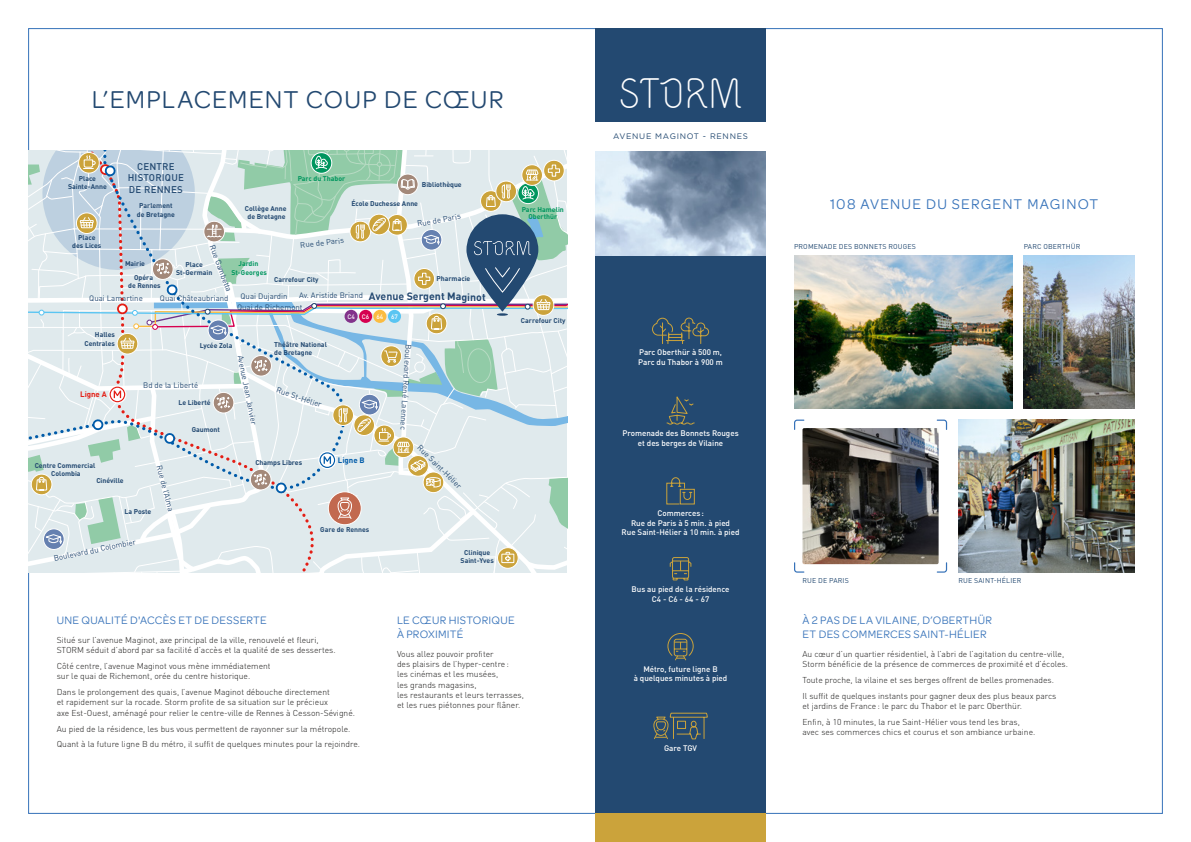
<style>
.page{position:relative;width:1191px;height:842px;background:#fff}
.page>*{position:absolute;margin:0;border:0;box-sizing:border-box;transform-origin:0 0}
.t1{font:48.3px "Vetka";color:#fff}
.t2{font:26px "Omnes";letter-spacing:.045em;color:#234971}
.t3{font:15px "Omnes";letter-spacing:.08em;color:#3672b9}
.t4{font:11.5px/13.8px "Omnes";letter-spacing:.025em;color:#3672b9}
.t5{font:700 10.6px "DIN Pro";letter-spacing:-.005em;color:#234971}
.t6{font:500 9.7px/11.5px "DIN Pro";letter-spacing:.02em;color:#234971;text-align:center}
.t7{font:300 8.5px/10.2px "DIN Pro";color:#181716}
.t8{font:500 8px/9.6px "DIN Pro";color:#fff;text-align:center}
.t9{font:8px "Gotham";letter-spacing:.09em;color:#234971}
.t10{font:7.8px "DIN Pro";color:#234971}
.t11{font:700 7.8px "DIN Pro";color:#005ba9}
.t12{font:700 7.8px "DIN Pro";color:#e41e15}
.t13{font:7px "DIN Pro";letter-spacing:.02em;color:#234971}
.t14{font:700 6.9px/8.3px "DIN Pro";color:#234971;text-align:center}
.t15{font:700 6.9px/8.7px "DIN Pro";color:#00965e;text-align:center}
.t16{font:500 6.4px "DIN Pro";color:#fff}
</style>
<div class="page">
<svg style="left:28px;top:150px;width:539px;height:424px;background:#d2dede"></svg>
<div style="left:595px;top:255px;width:170px;height:559px;background:#234971"></div>
<svg style="left:666px;top:477px;width:29px;height:28px"></svg>
<svg style="left:653px;top:712px;width:55px;height:27px"></svg>
<svg style="left:669px;top:557px;width:22px;height:23px"></svg>
<svg style="left:667px;top:633px;width:27px;height:28px"></svg>
<svg style="left:652px;top:317px;width:57px;height:27px"></svg>
<img style="left:958px;top:420px;width:176px;height:153px">
<img style="left:595px;top:151px;width:170px;height:104px">
<svg style="left:794px;top:562px;width:10px;height:11px"></svg>
<svg style="left:794px;top:420px;width:10px;height:10px"></svg>
<svg style="left:936px;top:562px;width:11px;height:11px"></svg>
<svg style="left:936px;top:420px;width:11px;height:10px"></svg>
<img style="left:802px;top:428px;width:136px;height:136px">
<img style="left:794px;top:255px;width:218px;height:153px">
<img style="left:1023px;top:255px;width:111px;height:153px">
<div style="left:595px;top:814px;width:170px;height:28px;background:#cba33b"></div>
<svg style="left:666px;top:396px;width:29px;height:29px"></svg>
<div style="left:595px;top:28px;width:170px;height:94px;background:#234971"></div>
<p class="t2" style="left:92px;top:85px;width:413px">L’EMPLACEMENT COUP DE CŒUR</p>
<p class="t14" style="left:68px;top:173px;width:40px">Place<br>Sainte-Anne</p>
<p class="t6" style="left:128px;top:159px;width:58px">CENTRE<br>HISTORIQUE<br>DE RENNES</p>
<p class="t14" style="left:137px;top:201px;width:40px">Parlement de Bretagne</p>
<p class="t14" style="left:245px;top:203px;width:43px">Collège Anne de Bretagne</p>
<p class="t15" style="left:298px;top:174px;width:49px">Parc du Thabor</p>
<p class="t14" style="left:422px;top:180px;width:41px">Bibliothèque</p>
<p class="t14" style="left:351px;top:199px;width:68px">École Duchesse Anne</p>
<p class="t10" style="left:416px;top:218px;width:46px;rotate:-10deg">Rue de Paris</p>
<p class="t14" style="left:72px;top:232px;width:31px">Place des Lices</p>
<p class="t10" style="left:299px;top:239px;width:46px;rotate:-7deg">Rue de Paris</p>
<p class="t10" style="left:218px;top:243px;width:51px;rotate:70deg">Rue Gambetta</p>
<p class="t15" style="left:231px;top:259px;width:37px">Jardin<br>St-Georges</p>
<p class="t14" style="left:125px;top:259px;width:21px">Mairie</p>
<p class="t14" style="left:176px;top:259px;width:38px">Place<br>St-Germain</p>
<p class="t14" style="left:128px;top:272px;width:34px">Opéra<br>de Rennes</p>
<p class="t14" style="left:436px;top:274px;width:35px">Pharmacie</p>
<p class="t14" style="left:274px;top:274px;width:46px">Carrefour City</p>
<p class="t10" style="left:299px;top:289px;width:65px">Av. Aristide Briand</p>
<p class="t5" style="left:369px;top:288px;width:118px">Avenue Sergent Maginot</p>
<p class="t10" style="left:240px;top:290px;width:48px">Quai Dujardin</p>
<p class="t10" style="left:237px;top:300px;width:67px;rotate:1deg">Quai de Richemont</p>
<p class="t10" style="left:89px;top:292px;width:55px">Quai Lamartine</p>
<p class="t10" style="left:160px;top:292px;width:70px">Quai Châteaubriand</p>
<p class="t14" style="left:84px;top:330px;width:32px;text-align:right">Halles<br>Centrales</p>
<p class="t12" style="left:80px;top:388px;width:28px">Ligne A</p>
<p class="t14" style="left:200px;top:340px;width:34px">Lycée Zola</p>
<p class="t10" style="left:143px;top:379px;width:56px;rotate:-1deg">Bd de la Liberté</p>
<p class="t14" style="left:178px;top:397px;width:34px">Le Liberté</p>
<p class="t14" style="left:192px;top:424px;width:30px">Gaumont</p>
<p class="t10" style="left:247px;top:354px;width:72px;rotate:79deg">Avenue Jean Janvier</p>
<p class="t14" style="left:274px;top:340px;width:54px;text-align:left">Théâtre National de Bretagne</p>
<p class="t10" style="left:278px;top:384px;width:49px;rotate:18deg">Rue St-Hélier</p>
<p class="t14" style="left:35px;top:460px;width:62px">Centre Commercial<br>Colombia</p>
<p class="t10" style="left:165px;top:464px;width:49px;rotate:76deg">Rue de l’Alma</p>
<p class="t14" style="left:96px;top:475px;width:29px">Cinéville</p>
<p class="t14" style="left:124px;top:506px;width:28px">La Poste</p>
<p class="t14" style="left:255px;top:458px;width:48px">Champs Libres</p>
<p class="t16" style="left:347px;top:311px;width:52px">C4 C6 64 67</p>
<p class="t11" style="left:338px;top:453px;width:28px">Ligne B</p>
<p class="t10" style="left:415px;top:344px;width:87px;rotate:94deg">Boulevard René Laennec</p>
<p class="t10" style="left:423px;top:442px;width:59px;rotate:44deg">Rue Saint-Hélier</p>
<p class="t10" style="left:53px;top:552px;width:85px;rotate:-11deg">Boulevard du Colombier</p>
<p class="t14" style="left:320px;top:525px;width:50px">Gare de Rennes</p>
<p class="t14" style="left:460px;top:548px;width:35px">Clinique<br>Saint-Yves</p>
<p class="t15" style="left:522px;top:205px;width:44px;line-height:7.4px">Parc Hamelin<br>Oberthür</p>
<p class="t14" style="left:521px;top:315px;width:46px">Carrefour City</p>
<p class="t4" style="left:57px;top:614px;width:212px">UNE QUALITÉ D'ACCÈS ET DE DESSERTE</p>
<p class="t7" style="left:57px;top:634px;width:280px">Situé sur l’avenue Maginot, axe principal de la ville, renouvelé et fleuri,<br>STORM séduit d’abord par sa facilité d’accès et la qualité de ses dessertes.</p>
<p class="t7" style="left:57px;top:660px;width:215px">Côté centre, l’avenue Maginot vous mène immédiatement sur le quai de Richemont, orée du centre historique.</p>
<p class="t7" style="left:57px;top:686px;width:300px">Dans le prolongement des quais, l’avenue Maginot débouche directement<br>et rapidement sur la rocade. Storm profite de sa situation sur le précieux<br>axe Est-Ouest, aménagé pour relier le centre-ville de Rennes à Cesson-Sévigné.</p>
<p class="t7" style="left:57px;top:723px;width:295px">Au pied de la résidence, les bus vous permettent de rayonner sur la métropole.</p>
<p class="t7" style="left:57px;top:738px;width:305px">Quant à la future ligne B du métro, il suffit de quelques minutes pour la rejoindre.</p>
<p class="t4" style="left:397px;top:614px;width:119px">LE CŒUR HISTORIQUE<br>À PROXIMITÉ</p>
<p class="t7" style="left:397px;top:648px;width:128px">Vous allez pouvoir profiter<br>des plaisirs de l’hyper-centre:<br>les cinémas et les musées,<br>les grands magasins,<br>les restaurants et leurs terrasses, et les rues piétonnes pour flâner.</p>
<p class="t1" style="left:618px;top:71px;width:126px">STORM</p>
<p class="t9" style="left:613px;top:131px;width:136px">AVENUE MAGINOT - RENNES</p>
<p class="t8" style="left:638px;top:347px;width:86px;text-align:left">Parc Oberthür à 500 m,<br>Parc du Thabor à 900 m</p>
<p class="t8" style="left:622px;top:427px;width:118px">Promenade des Bonnets Rouges et des berges de Vilaine</p>
<p class="t8" style="left:621px;top:507px;width:119px">Commerces :<br>Rue de Paris à 5 min. à pied<br>Rue Saint-Hélier à 10 min. à pied</p>
<p class="t8" style="left:631px;top:583px;width:99px">Bus au pied de la résidence<br>C4 - C6 - 64 - 67</p>
<p class="t8" style="left:634px;top:663px;width:95px">Métro, future ligne B<br>à quelques minutes à pied</p>
<p class="t8" style="left:664px;top:742px;width:34px">Gare TGV</p>
<p class="t3" style="left:830px;top:195px;width:270px">108 AVENUE DU SERGENT MAGINOT</p>
<p class="t13" style="left:794px;top:241px;width:123px">PROMENADE DES BONNETS ROUGES</p>
<p class="t13" style="left:1023px;top:241px;width:58px">PARC OBERTHÜR</p>
<p class="t13" style="left:802px;top:575px;width:48px">RUE DE PARIS</p>
<p class="t13" style="left:958px;top:575px;width:64px">RUE SAINT-HÉLIER</p>
<p class="t4" style="left:802px;top:614px;width:191px">À 2 PAS DE LA VILAINE, D’OBERTHÜR<br>ET DES COMMERCES SAINT-HÉLIER</p>
<p class="t7" style="left:802px;top:648px;width:267px">Au cœur d’un quartier résidentiel, à l’abri de l’agitation du centre-ville,<br>Storm bénéficie de la présence de commerces de proximité et d’écoles.</p>
<p class="t7" style="left:802px;top:674px;width:253px">Toute proche, la vilaine et ses berges offrent de belles promenades.</p>
<p class="t7" style="left:802px;top:690px;width:255px">Il suffit de quelques instants pour gagner deux des plus beaux parcs et jardins de France: le parc du Thabor et le parc Oberthür.</p>
<p class="t7" style="left:802px;top:716px;width:234px">Enfin, à 10 minutes, la rue Saint-Hélier vous tend les bras, avec ses commerces chics et courus et son ambiance urbaine.</p>
</div>
